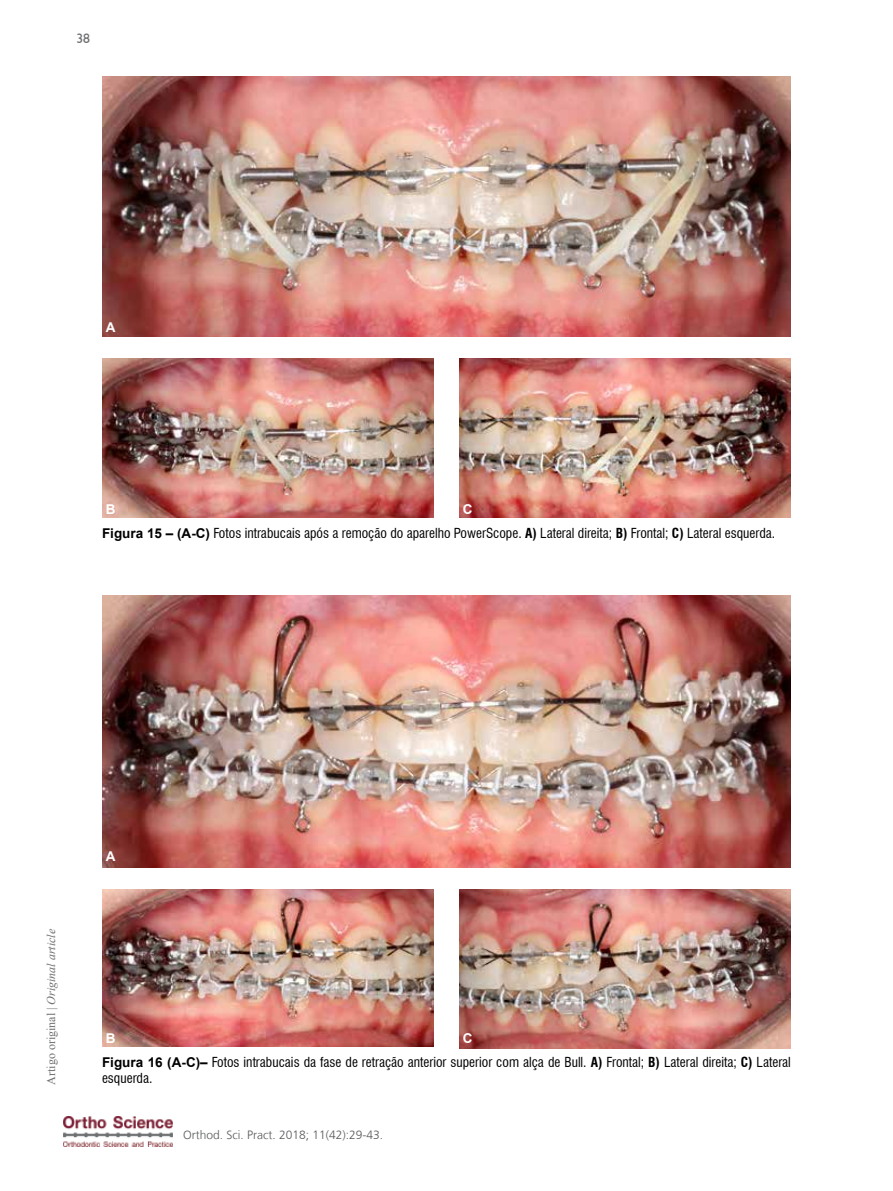
<style>
.page{position:relative;width:893px;height:1191px;background:#fff}
.page>*{position:absolute;margin:0;border:0;box-sizing:border-box;transform-origin:0 0}
.t1{font:condensed 13.5px/16.2px "Swiss 721 BT";color:#000}
.t2{font:700 13.5px "Arial";color:#fff}
.t3{font:13.5px "Humanist 521 BT";color:#6d6e71}
.t4{font:300 12px "Frutiger LT";color:#58595b}
.t5{font:12px "Times New Roman";color:#6d6e71}
.s1{font-family:"Arial";font-weight:700;font-stretch:normal}
.s2{font-weight:700}
.s3{font-style:italic}
</style>
<div class="page">
<img style="left:64px;top:1116px;width:109px;height:30px">
<img style="left:102px;top:358px;width:332px;height:159px">
<img style="left:102px;top:77px;width:689px;height:260px">
<img style="left:459px;top:358px;width:332px;height:159px">
<img style="left:102px;top:889px;width:332px;height:157px">
<img style="left:102px;top:596px;width:689px;height:272px">
<img style="left:459px;top:889px;width:332px;height:159px">
<p class="t3" style="left:76px;top:30px;width:15px">38</p>
<p class="t2" style="left:106px;top:318px;width:11px">A</p>
<p class="t2" style="left:106px;top:500px;width:11px">B</p>
<p class="t2" style="left:463px;top:500px;width:11px">C</p>
<p class="t1" style="left:102px;top:525px;width:675px"><span class="s1">Figura 15 – (A-C)</span> Fotos intrabucais após a remoção do aparelho PowerScope. <span class="s2">A)</span> Lateral direita; <span class="s2">B)</span> Frontal; <span class="s2">C)</span> Lateral esquerda.</p>
<p class="t5" style="left:43px;top:1084px;width:157px;rotate:-90deg">Artigo original | <span class="s3">Original article</span></p>
<p class="t2" style="left:106px;top:847px;width:11px">A</p>
<p class="t2" style="left:106px;top:1029px;width:11px">B</p>
<p class="t2" style="left:463px;top:1029px;width:11px">C</p>
<p class="t1" style="left:102px;top:1054px;width:690px"><span class="s1">Figura 16 (A-C)–</span> Fotos intrabucais da fase de retração anterior superior com alça de Bull. <span class="s2">A)</span> Frontal; <span class="s2">B)</span> Lateral direita; <span class="s2">C)</span> Lateral esquerda.</p>
<p class="t4" style="left:183px;top:1127px;width:202px">Orthod. Sci. Pract. 2018; 11(42):29-43.</p>
</div>
